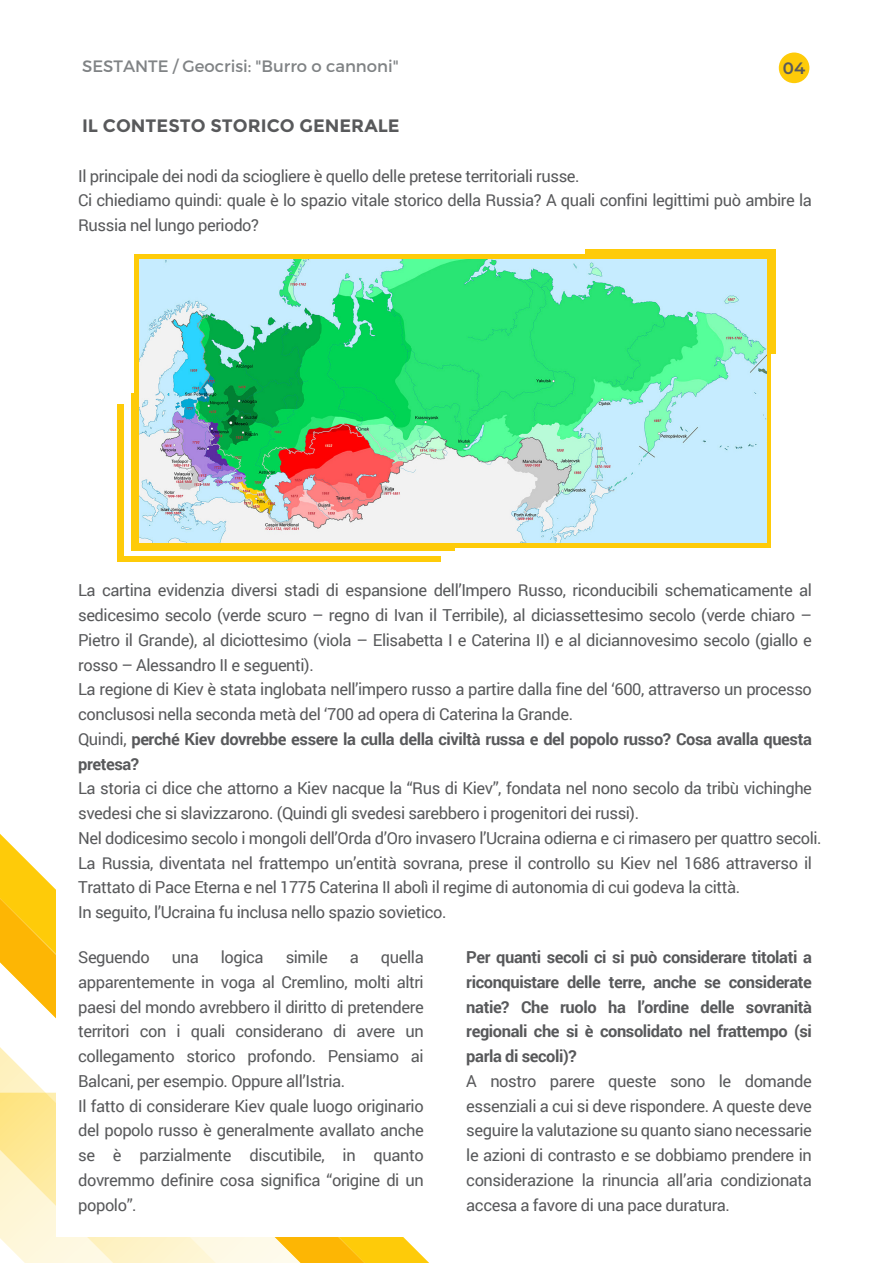
<style>
.page{position:relative;width:893px;height:1263px;background:#fff}
.page>*{position:absolute;margin:0;border:0;box-sizing:border-box;transform-origin:0 0}
.t1{font:700 18px "Montserrat";color:#58595b}
.t2{font:16.5px/24.8px "Roboto";letter-spacing:-.025em;color:#58595b}
.t3{font:700 16.5px/24.8px "Roboto";letter-spacing:-.025em;color:#58595b;text-align:justify}
.t4{font:16.5px "Montserrat";color:#808385}
.t5{font:600 16.5px "Montserrat";color:#58595b}
.s1{font-weight:700}
</style>
<div class="page">
<svg style="left:0;top:834px;width:429px;height:429px"></svg>
<div style="left:57px;top:848px;width:776px;height:388px;background:#fff"></div>
<div style="left:779px;top:53px;width:30px;height:30px;background:#fecb09;border-radius:50%"></div>
<div style="left:118px;top:404px;width:323px;height:158px;background:#fecb09"></div>
<div style="left:125px;top:398px;width:323px;height:158px;background:#fff"></div>
<div style="left:132px;top:393px;width:323px;height:158px;background:#fecb09"></div>
<div style="left:585px;top:249px;width:190px;height:105px;background:#fecb09"></div>
<div style="left:135px;top:254px;width:636px;height:294px;background:#fecb09"></div>
<img style="left:140px;top:259px;width:627px;height:284px">
<p class="t4" style="left:82px;top:56px;width:318px">SESTANTE / Geocrisi: "Burro o cannoni"</p>
<p class="t1" style="left:82px;top:115px;width:319px">IL CONTESTO STORICO GENERALE</p>
<p class="t5" style="left:783px;top:56px;width:24px">04</p>
<p class="t2" style="left:78px;top:163px;width:735px">Il principale dei nodi da sciogliere è quello delle pretese territoriali russe.<br>Ci chiediamo quindi: quale è lo spazio vitale storico della Russia? A quali confini legittimi può ambire la<br>Russia nel lungo periodo?</p>
<p class="t2" style="left:78px;top:577px;width:735px">La cartina evidenzia diversi stadi di espansione dell’Impero Russo, riconducibili schematicamente al sedicesimo secolo (verde scuro – regno di Ivan il Terribile), al diciassettesimo secolo (verde chiaro – Pietro il Grande), al diciottesimo (viola – Elisabetta I e Caterina II) e al diciannovesimo secolo (giallo e rosso – Alessandro II e seguenti).<br>La regione di Kiev è stata inglobata nell’impero russo a partire dalla fine del ‘600, attraverso un processo conclusosi nella seconda metà del ‘700 ad opera di Caterina la Grande.<br>Quindi, <span class="s1">perché Kiev dovrebbe essere la culla della civiltà russa e del popolo russo? Cosa avalla questa pretesa?</span></p>
<p class="t2" style="left:78px;top:775px;width:745px">La storia ci dice che attorno a Kiev nacque la “Rus di Kiev”, fondata nel nono secolo da tribù vichinghe svedesi che si slavizzarono. (Quindi gli svedesi sarebbero i progenitori dei russi).<br>Nel dodicesimo secolo i mongoli dell’Orda d’Oro invasero l’Ucraina odierna e ci rimasero per quattro secoli.<br>La Russia, diventata nel frattempo un’entità sovrana, prese il controllo su Kiev nel 1686 attraverso il Trattato di Pace Eterna e nel 1775 Caterina II abolì il regime di autonomia di cui godeva la città.<br>In seguito, l’Ucraina fu inclusa nello spazio sovietico.</p>
<p class="t2" style="left:78px;top:944px;width:73px">Seguendo</p>
<p class="t2" style="left:172px;top:944px;width:28px">una</p>
<p class="t2" style="left:221px;top:944px;width:44px">logica</p>
<p class="t2" style="left:286px;top:944px;width:44px">simile</p>
<p class="t2" style="left:350px;top:944px;width:11px">a</p>
<p class="t2" style="left:78px;top:944px;width:347px;text-indent:303px">quella apparentemente in voga al Cremlino, molti altri paesi del mondo avrebbero il diritto di pretendere territori con i quali considerano di avere un collegamento storico profondo. Pensiamo ai Balcani, per esempio. Oppure all’Istria.<br>Il fatto di considerare Kiev quale luogo originario del popolo russo è generalmente avallato anche se è parzialmente discutibile, in quanto dovremmo definire cosa significa “origine di un popolo”.</p>
<p class="t3" style="left:466px;top:944px;width:347px">Per quanti secoli ci si può considerare titolati a riconquistare delle terre, anche se considerate natie? Che ruolo ha l’ordine delle sovranità regionali che si è consolidato nel frattempo (si parla di secoli)?</p>
<p class="t2" style="left:466px;top:1068px;width:347px;text-align:justify">A nostro parere queste sono le domande essenziali a cui si deve rispondere. A queste deve seguire la valutazione su quanto siano necessarie le azioni di contrasto e se dobbiamo prendere in considerazione la rinuncia all’aria condizionata accesa a favore di una pace duratura.</p>
</div>
